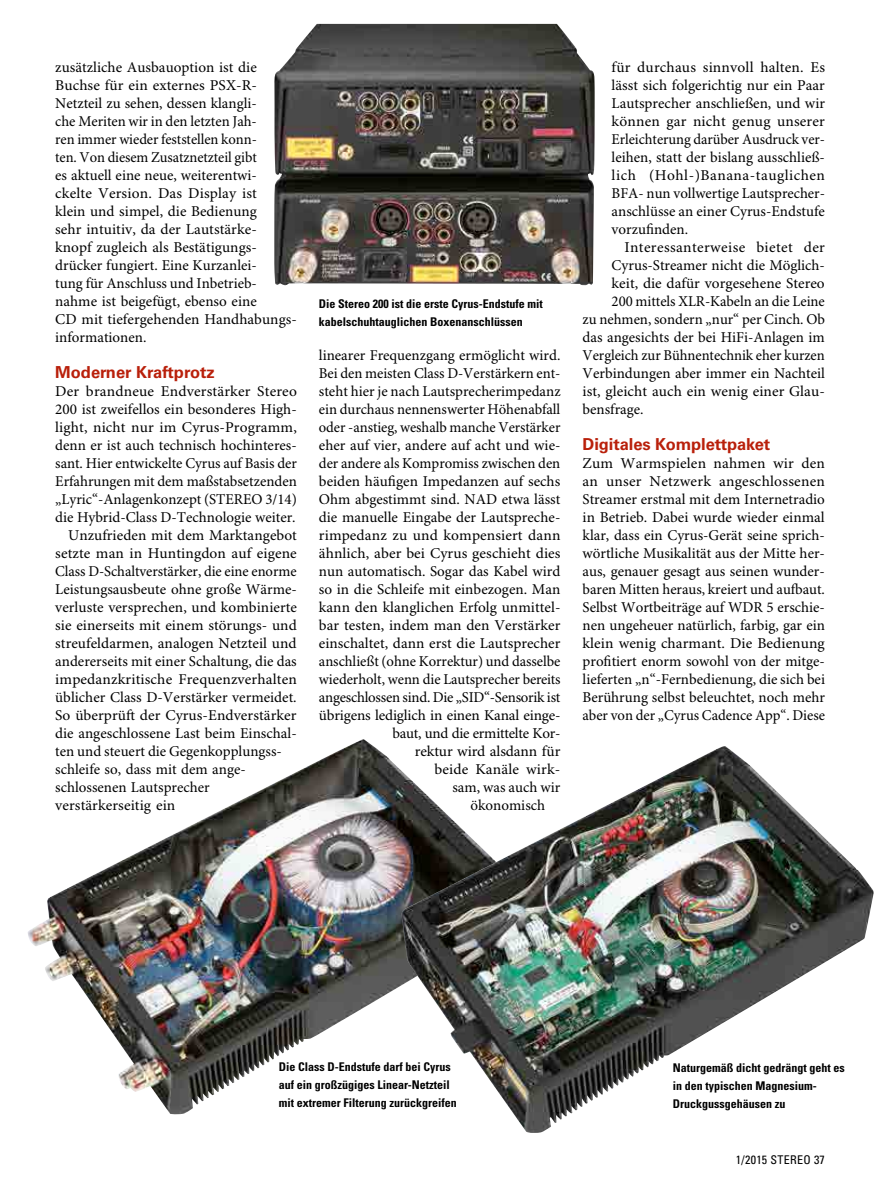
<style>
.page{position:relative;width:893px;height:1191px;background:#fff}
.page>*{position:absolute;margin:0;border:0;box-sizing:border-box;transform-origin:0 0}
.t1{font:700 16.5px "Univers LT Std";letter-spacing:-.005em;color:#b9200b}
.t2{font:15px/18px "Minion Pro";color:#000;text-align:justify}
.t3{font:15px "Minion Pro";letter-spacing:.025em;color:#000}
.t4{font:700 condensed 12px/17.7px "Univers LT Std";color:#000}
.t5{font:condensed 12px "Univers LT Std";letter-spacing:.025em;color:#000}
</style>
<div class="page">
<img style="left:274px;top:24px;width:321px;height:261px">
<img style="left:28px;top:739px;width:373px;height:375px">
<img style="left:401px;top:746px;width:473px;height:387px">
<p class="t2" style="left:55px;top:59px;width:243px;text-align:left">zusätzliche Ausbauoption ist die Buchse für ein externes PSX-R-Netzteil zu sehen, dessen klangli-<br>che Meriten wir in den letzten Jah-<br>ren immer wieder feststellen konn-<br>ten. Von diesem Zusatznetzteil gibt<br>es aktuell eine neue, weiterentwi&shy;ckelte Version. Das Display ist<br>klein und simpel, die Bedienung<br>sehr intuitiv, da der Lautstärke&shy;knopf zugleich als Bestätigungs&shy;drücker fungiert. Eine Kurzanlei-<br>tung für Anschluss und Inbetrieb&shy;nahme ist beigefügt, ebenso eine<br>CD mit tiefergehenden Handhabungs&shy;informationen.</p>
<p class="t1" style="left:55px;top:363px;width:161px">Moderner Kraftprotz</p>
<p class="t2" style="left:55px;top:383px;width:243px">Der brandneue Endverstärker Stereo</p>
<p class="t2" style="left:55px;top:401px;width:243px">200 ist zweifellos ein besonderes High-</p>
<p class="t2" style="left:55px;top:419px;width:243px">light, nicht nur im Cyrus-Programm,</p>
<p class="t2" style="left:55px;top:437px;width:243px">denn er ist auch technisch hochinteres-</p>
<p class="t2" style="left:55px;top:455px;width:243px">sant. Hier entwickelte Cyrus auf Basis der</p>
<p class="t2" style="left:55px;top:473px;width:243px">Erfahrungen mit dem maßstabsetzenden</p>
<p class="t2" style="left:55px;top:491px;width:243px">„Lyric“-Anlagenkonzept (STEREO 3/14)</p>
<p class="t2" style="left:55px;top:509px;width:242px">die Hybrid-Class D-Technologie weiter.</p>
<p class="t2" style="left:68px;top:527px;width:230px">Unzufrieden mit dem Marktangebot</p>
<p class="t2" style="left:55px;top:545px;width:243px">setzte man in Huntingdon auf eigene</p>
<p class="t2" style="left:55px;top:563px;width:243px">Class D-Schaltverstärker, die eine enorme</p>
<p class="t2" style="left:55px;top:581px;width:243px">Leistungsausbeute ohne große Wärme-</p>
<p class="t2" style="left:55px;top:599px;width:243px">verluste versprechen, und kombinierte</p>
<p class="t2" style="left:55px;top:617px;width:243px">sie einerseits mit einem störungs- und</p>
<p class="t2" style="left:55px;top:635px;width:243px">streufeldarmen, analogen Netzteil und</p>
<p class="t2" style="left:55px;top:653px;width:243px">andererseits mit einer Schaltung, die das</p>
<p class="t2" style="left:55px;top:671px;width:243px">impedanzkritische Frequenzverhalten</p>
<p class="t2" style="left:55px;top:689px;width:243px">üblicher Class D-Verstärker vermeidet.</p>
<p class="t2" style="left:55px;top:707px;width:243px">So überprüft der Cyrus-Endverstärker</p>
<p class="t2" style="left:55px;top:725px;width:243px">die angeschlossene Last beim Einschal-</p>
<p class="t2" style="left:55px;top:743px;width:228px">ten und steuert die Gegenkopplungss-</p>
<p class="t2" style="left:55px;top:761px;width:192px">schleife so, dass mit dem ange-</p>
<p class="t2" style="left:55px;top:779px;width:156px">schlossenen Lautsprecher</p>
<p class="t2" style="left:55px;top:797px;width:122px">verstärkerseitig ein</p>
<p class="t4" style="left:319px;top:295px;width:225px">Die Stereo 200 ist die erste Cyrus-Endstufe mit kabelschuhtauglichen Boxenanschlüssen</p>
<p class="t2" style="left:319px;top:347px;width:243px">linearer Frequenzgang ermöglicht wird.</p>
<p class="t2" style="left:319px;top:365px;width:243px">Bei den meisten Class D-Verstärkern ent-</p>
<p class="t2" style="left:319px;top:383px;width:243px">steht hier je nach Lautsprecherimpedanz</p>
<p class="t2" style="left:319px;top:401px;width:243px">ein durchaus nennenswerter Höhenabfall</p>
<p class="t2" style="left:319px;top:419px;width:243px">oder -anstieg, weshalb manche Verstärker</p>
<p class="t2" style="left:319px;top:437px;width:243px">eher auf vier, andere auf acht und wie-</p>
<p class="t2" style="left:319px;top:455px;width:243px">der andere als Kompromiss zwischen den</p>
<p class="t2" style="left:319px;top:473px;width:243px">beiden häufigen Impedanzen auf sechs</p>
<p class="t2" style="left:319px;top:491px;width:243px">Ohm abgestimmt sind. NAD etwa lässt</p>
<p class="t2" style="left:319px;top:509px;width:243px">die manuelle Eingabe der Lautspreche-</p>
<p class="t2" style="left:319px;top:527px;width:243px">rimpedanz zu und kompensiert dann</p>
<p class="t2" style="left:319px;top:545px;width:243px">ähnlich, aber bei Cyrus geschieht dies</p>
<p class="t2" style="left:319px;top:563px;width:243px">nun automatisch. Sogar das Kabel wird</p>
<p class="t2" style="left:319px;top:581px;width:243px">so in die Schleife mit einbezogen. Man</p>
<p class="t2" style="left:319px;top:599px;width:243px">kann den klanglichen Erfolg unmittel-</p>
<p class="t2" style="left:319px;top:617px;width:243px">bar testen, indem man den Verstärker</p>
<p class="t2" style="left:319px;top:635px;width:243px">einschaltet, dann erst die Lautsprecher</p>
<p class="t2" style="left:319px;top:653px;width:243px">anschließt (ohne Korrektur) und dasselbe</p>
<p class="t2" style="left:319px;top:671px;width:243px">wiederholt, wenn die Lautsprecher bereits</p>
<p class="t2" style="left:319px;top:689px;width:243px">angeschlossen sind. Die „SID“-Sensorik ist</p>
<p class="t2" style="left:319px;top:707px;width:243px">übrigens lediglich in einen Kanal einge-</p>
<p class="t2" style="left:392px;top:725px;width:170px">baut, und die ermittelte Kor-</p>
<p class="t2" style="left:415px;top:743px;width:147px">rektur wird alsdann für</p>
<p class="t2" style="left:434px;top:761px;width:128px">beide Kanäle wirk-</p>
<p class="t2" style="left:452px;top:779px;width:110px">sam, was auch wir</p>
<p class="t2" style="left:470px;top:797px;width:76px">ökonomisch</p>
<p class="t2" style="left:612px;top:59px;width:215px">für durchaus sinnvoll halten. Es lässt sich folgerichtig nur ein Paar Lautsprecher anschließen, und wir können gar nicht genug unserer Erleichterung darüber Ausdruck ver&shy;leihen, statt der bislang ausschließ&shy;lich (Hohl-)Banana-tauglichen BFA- nun vollwertige Lautsprecher&shy;anschlüsse an einer Cyrus-Endstufe vorzufinden.</p>
<p class="t3" style="left:624px;top:238px;width:202px">Interessanterweise bietet der</p>
<p class="t2" style="left:612px;top:257px;width:215px">Cyrus-Streamer nicht die Möglich-</p>
<p class="t2" style="left:612px;top:275px;width:215px">keit, die dafür vorgesehene Stereo</p>
<p class="t2" style="left:612px;top:293px;width:215px">200 mittels XLR-Kabeln an die Leine</p>
<p class="t2" style="left:583px;top:311px;width:244px">zu nehmen, sondern „nur“ per Cinch. Ob</p>
<p class="t2" style="left:583px;top:329px;width:244px">das angesichts der bei HiFi-Anlagen im</p>
<p class="t2" style="left:583px;top:347px;width:244px">Vergleich zur Bühnentechnik eher kurzen</p>
<p class="t2" style="left:583px;top:365px;width:244px">Verbindungen aber immer ein Nachteil</p>
<p class="t2" style="left:583px;top:383px;width:244px">ist, gleicht auch ein wenig einer Glau-</p>
<p class="t2" style="left:583px;top:401px;width:63px">bensfrage.</p>
<p class="t1" style="left:583px;top:435px;width:189px">Digitales Komplettpaket</p>
<p class="t2" style="left:583px;top:455px;width:244px">Zum Warmspielen nahmen wir den an unser Netzwerk angeschlossenen Streamer erstmal mit dem Internetradio in Betrieb. Dabei wurde wieder einmal klar, dass ein Cyrus-Gerät seine sprich&shy;wörtliche Musikalität aus der Mitte her&shy;aus, genauer gesagt aus seinen wunder&shy;baren Mitten heraus, kreiert und aufbaut.<br>Selbst Wortbeiträge auf WDR 5 erschie&shy;nen ungeheuer natürlich, farbig, gar ein klein wenig charmant. Die Bedienung profitiert enorm sowohl von der mitge&shy;lieferten „n“-Fernbedienung, die sich bei Berührung selbst beleuchtet, noch mehr aber von der „Cyrus Cadence App“. Diese</p>
<p class="t4" style="left:279px;top:1058px;width:179px">Die Class D-Endstufe darf bei Cyrus auf ein großzügiges Linear-Netzteil mit extremer Filterung zurückgreifen</p>
<p class="t4" style="left:673px;top:1059px;width:173px">Naturgemäß dicht gedrängt geht es in den typischen Magnesium-<br>Druckgussgehäusen zu</p>
<p class="t5" style="left:736px;top:1151px;width:50px">1/2015 STEREO</p>
<p class="t5" style="left:814px;top:1151px;width:12px">37</p>
</div>
